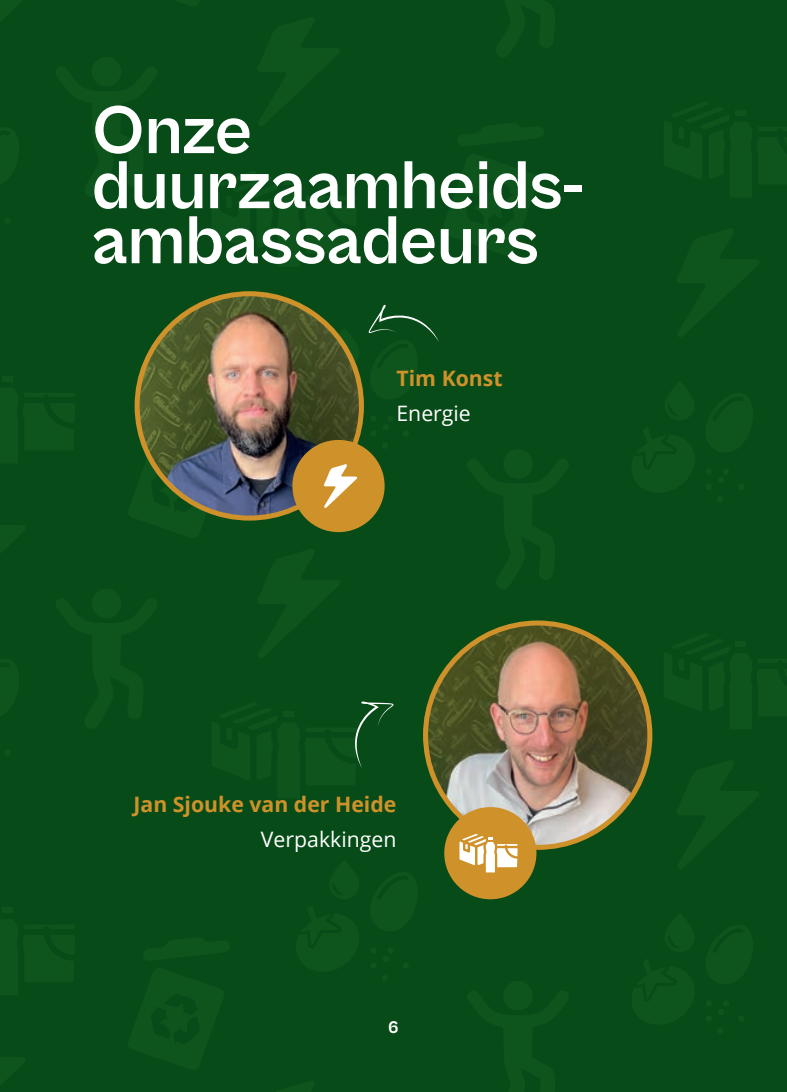
<style>
.page{position:relative;width:787px;height:1092px;background:#fff}
.page>*{position:absolute;margin:0;border:0;box-sizing:border-box;transform-origin:0 0}
.t1{font:700 70px/55px "Cabinet Grotesk";letter-spacing:-.005em;color:#fff}
.t2{font:700 21.25px "Open Sans";color:#cf922b}
.t3{font:21.25px "Open Sans";color:#fff}
.t4{font:700 17.5px "Cabinet Grotesk";color:#fff}
</style>
<div class="page">
<div style="left:0;top:0;width:787px;height:1091px;background:#074b18"></div>
<div style="left:2px;top:907px;width:10px;height:6px;background:#0e541d"></div>
<div style="left:2px;top:375px;width:10px;height:6px;background:#0e541d"></div>
<svg style="left:329px;top:327px;width:29px;height:40px"></svg>
<svg style="left:138px;top:436px;width:87px;height:82px"></svg>
<svg style="left:369px;top:305px;width:70px;height:37px"></svg>
<svg style="left:355px;top:701px;width:38px;height:67px"></svg>
<img style="left:137px;top:294px;width:224px;height:224px;border-radius:112px">
<div style="left:135px;top:291px;width:229px;height:229px;border:5px solid #cf922b;border-radius:50%"></div>
<img style="left:425px;top:623px;width:225px;height:224px;border-radius:112px">
<div style="left:292px;top:440px;width:92px;height:92px;background:#cf922b;border-radius:50%"></div>
<svg style="left:324px;top:464px;width:34px;height:44px"></svg>
<div style="left:444px;top:807px;width:92px;height:92px;background:#cf922b;border-radius:50%"></div>
<svg style="left:459px;top:834px;width:58px;height:38px"></svg>
<p class="t1" style="left:92px;top:104px;width:494px">Onze duurzaamheids&shy;ambassadeurs</p>
<p class="t2" style="left:396px;top:363px;width:108px">Tim Konst</p>
<p class="t3" style="left:396px;top:398px;width:76px">Energie</p>
<p class="t2" style="left:133px;top:789px;width:264px">Jan Sjouke van der Heide</p>
<p class="t3" style="left:261px;top:824px;width:137px">Verpakkingen</p>
<p class="t4" style="left:388px;top:1017px;width:12px">6</p>
</div>
